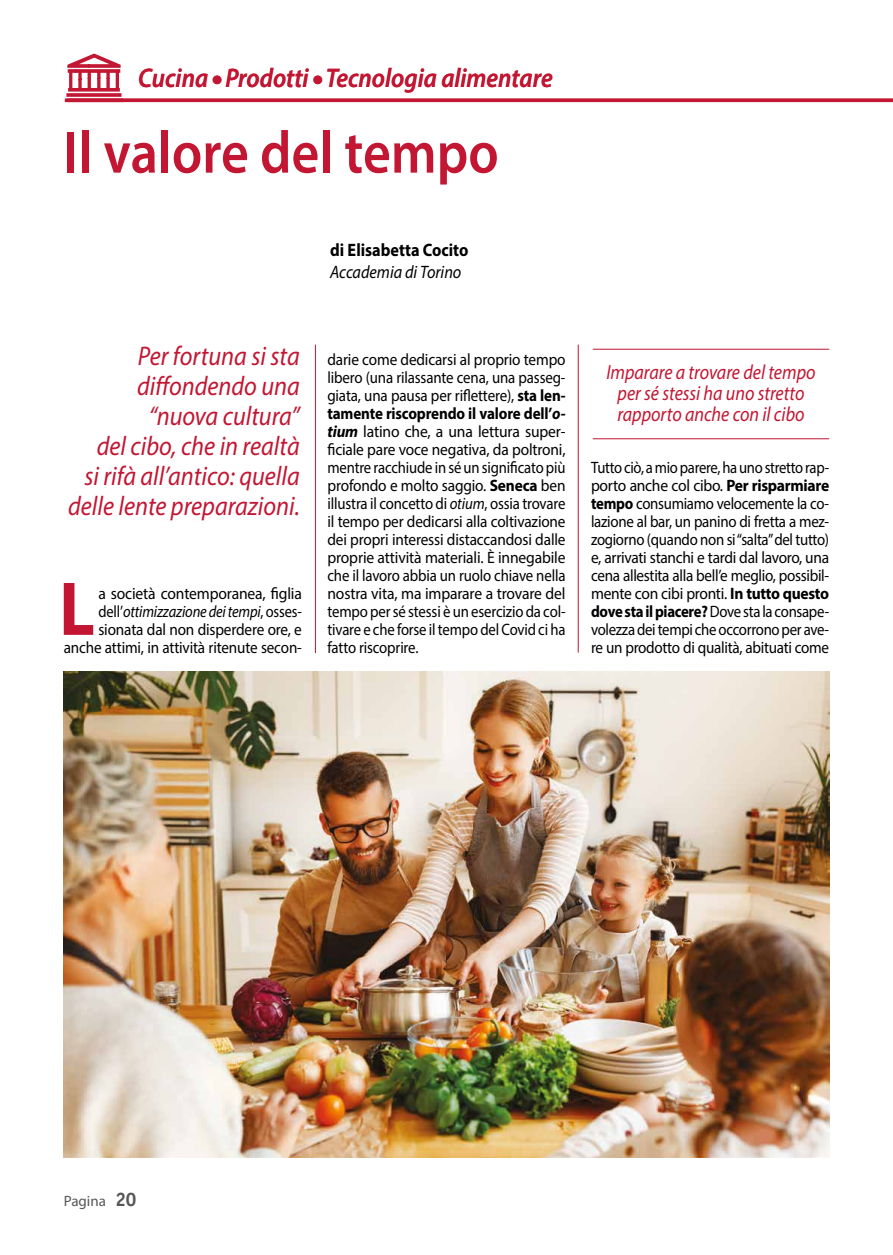
<style>
.page{position:relative;width:893px;height:1255px;background:#fff}
.page>*{position:absolute;margin:0;border:0;box-sizing:border-box;transform-origin:0 0}
.t1{font:700 76.95px "Myriad Pro";color:#c21632;scale:.91 1}
.t2{font:600 60px "Myriad Pro";color:#c21632;scale:.9 1}
.t3{font:italic 27px/30px "Myriad Pro";color:#c21632;text-align:right;scale:.9 1}
.t4{font:italic 600 27px "Myriad Pro";color:#c21632;scale:.9 1}
.t5{font:italic 20.55px/21px "Myriad Pro";color:#c21632;text-align:center;scale:.88 1}
.t6{font:700 18px "Myriad Pro";color:#000;scale:.9 1}
.t7{font:italic 18px "Myriad Pro";color:#000;scale:.9 1}
.t8{font:16.5px/18px "Myriad Pro";letter-spacing:-.01em;color:#000;text-align:justify;scale:.92 1}
.t9{font:16.5px/18px "Myriad Pro";letter-spacing:-.01em;color:#000;text-align:justify;scale:.89 1}
.t10{font:16.5px/18px "Myriad Pro";letter-spacing:-.01em;color:#000;text-align:right;scale:.95 1}
.t11{font:15px "Myriad Pro";color:#575756}
.s1{font-style:italic}
.s2{font-weight:700}
.s3{font-weight:700;font-style:italic}
.s4{font-family:"Officina Sans ITC Std";font-weight:700;font-size:19.5px}
</style>
<div class="page">
<svg style="left:67px;top:54px;width:54px;height:38px"></svg>
<svg style="left:66px;top:93px;width:55px;height:4px"></svg>
<svg style="left:67px;top:98px;width:826px;height:4px;fill:#c21632"></svg>
<hr style="left:578px;top:344px;width:1px;height:308px;background:#c21632">
<hr style="left:315px;top:344px;width:1px;height:309px;background:#c21632">
<hr style="left:593px;top:349px;width:236px;height:1px;background:#c21632">
<hr style="left:593px;top:438px;width:236px;height:1px;background:#c21632">
<img style="left:64px;top:671px;width:765px;height:486px">
<h3 class="t4" style="left:138px;top:61px;width:462px">Cucina ● Prodotti ● Tecnologia alimentare</h3>
<h2 class="t2" style="left:64px;top:114px;width:485px">Il valore del tempo</h2>
<p class="t6" style="left:330px;top:238px;width:155px">di Elisabetta Cocito</p>
<p class="t7" style="left:330px;top:260px;width:147px">Accademia di Torino</p>
<h3 class="t3" style="left:68px;top:340px;width:259px">Per fortuna si sta diffondendo una “nuova cultura”<br>del cibo, che in realtà<br>si rifà all’antico: quella delle lente preparazioni.</h3>
<h1 class="t1" style="left:59px;top:558px;width:41px">L</h1>
<p class="t10" style="left:64px;top:584px;width:252px">a società contemporanea, figlia dell’<span class="s1">ottimizzazione dei tempi</span>, osses&shy;sionata dal non disperdere ore, e anche attimi, in attività ritenute secon-</p>
<p class="t8" style="left:327px;top:350px;width:260px">darie come dedicarsi al proprio tempo libero (una rilassante cena, una passeg&shy;giata, una pausa per riflettere), <span class="s2">sta len&shy;tamente riscoprendo il valore dell’</span><span class="s3">o&shy;tium</span> latino che, a una lettura super&shy;ficiale pare voce negativa, da poltroni, mentre racchiude in sé un significato più profondo e molto saggio. <span class="s2">Seneca</span> ben illustra il concetto di <span class="s1">otium</span>, ossia trovare il tempo per dedicarsi alla coltivazione dei propri interessi distaccandosi dalle proprie attività materiali. È innegabile che il lavoro abbia un ruolo chiave nella nostra vita, ma imparare a trovare del tempo per sé stessi è un esercizio da col&shy;tivare e che forse il tempo del Covid ci ha fatto riscoprire.</p>
<p class="t5" style="left:606px;top:361px;width:239px">Imparare a trovare del tempo per sé stessi ha uno stretto rapporto anche con il cibo</p>
<p class="t9" style="left:591px;top:458px;width:269px">Tutto ciò, a mio parere, ha uno stretto rap&shy;porto anche col cibo. <span class="s2">Per risparmiare tempo</span> consumiamo velocemente la co&shy;lazione al bar, un panino di fretta a mez&shy;zogiorno (quando non si “salta” del tutto) e, arrivati stanchi e tardi dal lavoro, una cena allestita alla bell’e meglio, possibil&shy;mente con cibi pronti. <span class="s2">In tutto questo dove sta il piacere?</span> Dove sta la consape&shy;volezza dei tempi che occorrono per ave&shy;re un prodotto di qualità, abituati come</p>
<p class="t11" style="left:64px;top:1191px;width:74px">Pagina <span class="s4">20</span></p>
</div>
